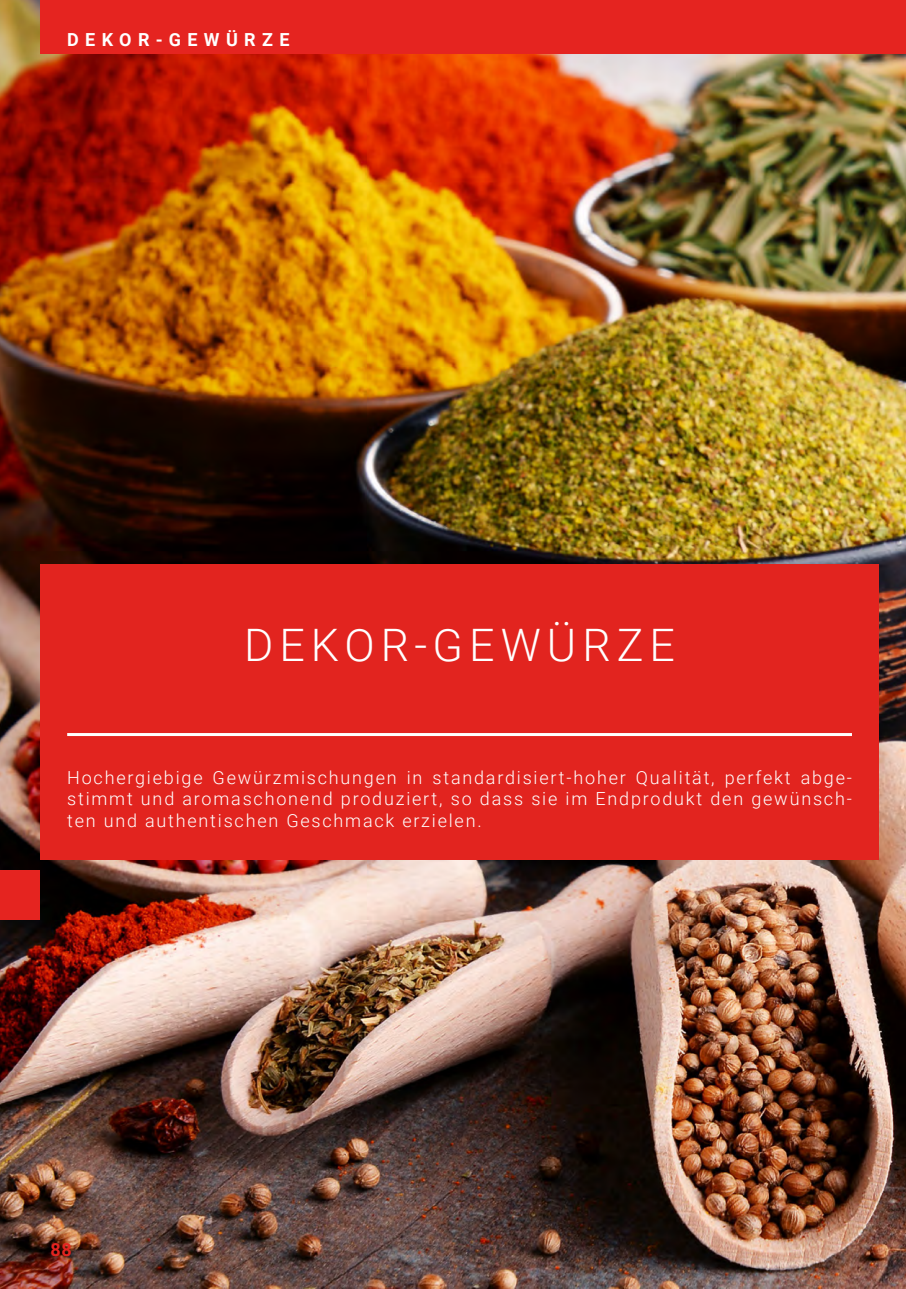
<style>
.page{position:relative;width:906px;height:1289px;background:#fff}
.page>*{position:absolute;margin:0;border:0;box-sizing:border-box;transform-origin:0 0}
.t1{font:300 44.7px "Roboto";letter-spacing:.135em;color:#fff}
.t2{font:300 18px/21.6px "Roboto";letter-spacing:.1em;color:#fff;text-align:justify}
.t3{font:700 18px "Roboto";letter-spacing:.355em;color:#fff}
.t4{font:700 18px "Roboto";color:#e52420}
</style>
<div class="page">
<img style="left:0;top:0;width:906px;height:1288px">
<div style="left:40px;top:564px;width:838px;height:295px;background:#e2241f"></div>
<hr style="left:67px;top:733px;width:785px;height:3px;background:#fff">
<div style="left:40px;top:0;width:866px;height:54px;background:#e52420"></div>
<div style="left:0;top:870px;width:40px;height:50px;background:#e52420"></div>
<p class="t3" style="left:67px;top:27px;width:224px">DEKOR-GEWÜRZE</p>
<h1 class="t1" style="left:244px;top:614px;width:432px">DEKOR-GEWÜRZE</h1>
<p class="t2" style="left:67px;top:765px;width:786px">Hochergiebige Gewürzmischungen in standardisiert-hoher Qualität, perfekt abge&shy;stimmt und aromaschonend produziert, so dass sie im Endprodukt den gewünsch&shy;ten und authentischen Geschmack erzielen.</p>
<p class="t4" style="left:51px;top:1236px;width:23px">88</p>
</div>
